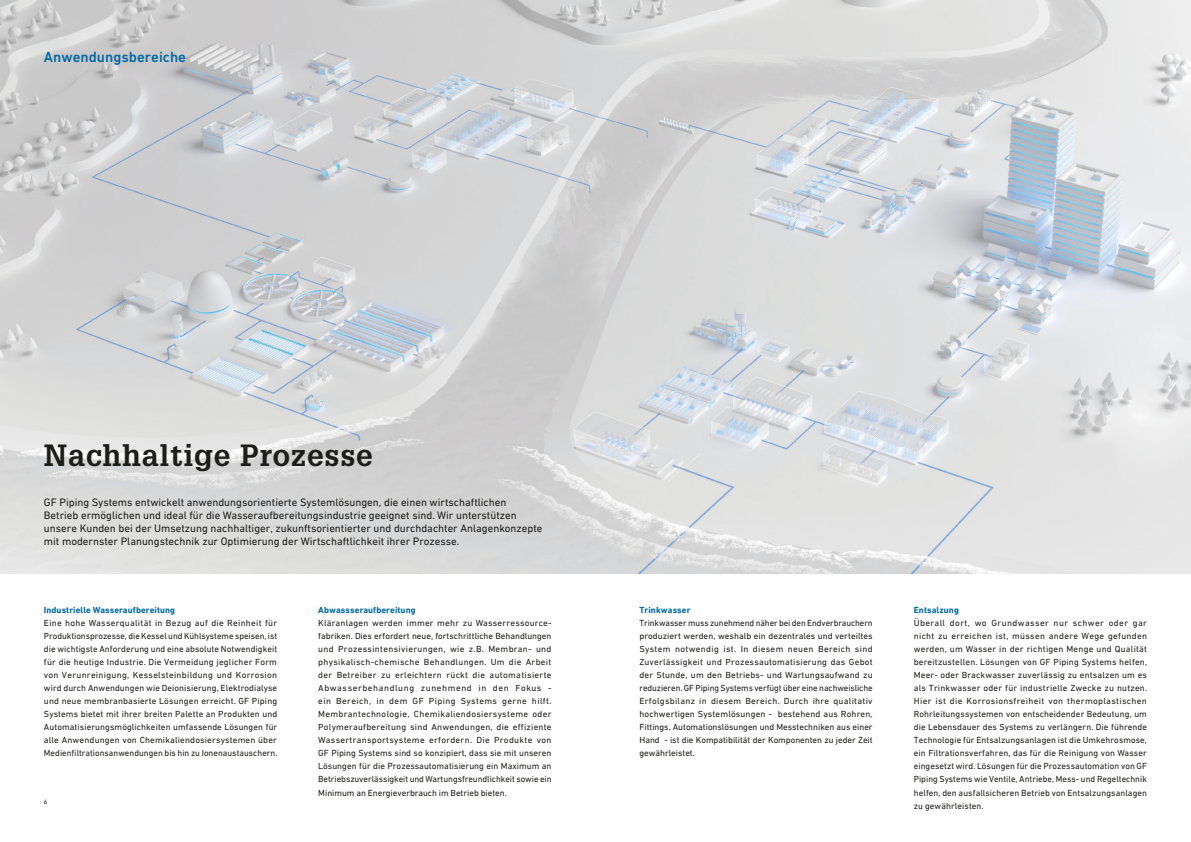
<style>
.page{position:relative;width:1191px;height:842px;background:#fff}
.page>*{position:absolute;margin:0;border:0;box-sizing:border-box;transform-origin:0 0}
.t1{font:700 30px "Glypha LT Pro";letter-spacing:.025em;color:#1d1d1b}
.t2{font:500 15px "DIN Next W1 G";color:#0068a3}
.t3{font:11px/13px "DIN Next W1 G";color:#1d1d1b}
.t4{font:9px/13px "DIN Next W1 G";letter-spacing:.01em;color:#1d1d1b;text-align:justify}
.t5{font:700 9px "DIN Next W1 G";letter-spacing:.01em;color:#0068a3}
.t6{font:6.5px "DIN Next W1 G";color:#1d1d1b}
</style>
<div class="page">
<img style="left:0;top:0;width:1191px;height:574px">
<h2 class="t2" style="left:44px;top:49px;width:144px">Anwendungsbereiche</h2>
<h1 class="t1" style="left:44px;top:436px;width:330px">Nachhaltige Prozesse</h1>
<p class="t3" style="left:44px;top:495px;width:500px">GF Piping Systems entwickelt anwendungsorientierte Systemlösungen, die einen wirtschaftlichen Betrieb ermöglichen und ideal für die Wasseraufbereitungsindustrie geeignet sind. Wir unterstützen unsere Kunden bei der Umsetzung nachhaltiger, zukunftsorientierter und durchdachter Anlagenkonzepte mit modernster Planungstechnik zur Optimierung der Wirtschaftlichkeit ihrer Prozesse.</p>
<p class="t5" style="left:44px;top:605px;width:133px">Industrielle Wasseraufbereitung</p>
<p class="t4" style="left:44px;top:616px;width:235px">Eine hohe Wasserqualität in Bezug auf die Reinheit für Produktionsprozesse, die Kessel und Kühlsysteme speisen, ist die wichtigste Anforderung und eine absolute Notwendigkeit für die heutige Industrie. Die Vermeidung jeglicher Form von Verunreinigung, Kesselsteinbildung und Korrosion wird durch Anwendungen wie Deionisierung, Elektrodialyse und neue membranbasierte Lösungen erreicht. GF Piping Systems bietet mit ihrer breiten Palette an Produkten und Automatisierungsmöglichkeiten umfassende Lösungen für alle Anwendungen von Chemikaliendosiersystemen über Medienfiltrationsanwendungen bis hin zu Ionenaustauschern.</p>
<p class="t6" style="left:44px;top:798px;width:5px">6</p>
<p class="t5" style="left:318px;top:605px;width:99px">Abwassseraufbereitung</p>
<p class="t4" style="left:318px;top:616px;width:235px;text-align:left">Kläranlagen werden immer mehr zu Wasserressource&shy;fabriken. Dies erfordert neue, fortschrittliche Behandlungen und Prozessintensivierungen, wie z.B. Membran- und physikalisch-chemische Behandlungen. Um die Arbeit der Betreiber zu erleichtern rückt die automatisierte Abwasserbehandlung zunehmend in den Fokus - ein Bereich, in dem GF Piping Systems gerne hilft.<br>Membrantechnologie, Chemikaliendosiersysteme oder Polymeraufbereitung sind Anwendungen, die effiziente Wassertransportsysteme erfordern. Die Produkte von GF Piping Systems sind so konzipiert, dass sie mit unseren Lösungen für die Prozessautomatisierung ein Maximum an Betriebszuverlässigkeit und Wartungsfreundlichkeit sowie ein Minimum an Energieverbrauch im Betrieb bieten.</p>
<p class="t5" style="left:639px;top:605px;width:53px">Trinkwasser</p>
<p class="t4" style="left:639px;top:616px;width:235px">Trinkwasser muss zunehmend näher bei den Endverbrauchern produziert werden, weshalb ein dezentrales und verteiltes System notwendig ist. In diesem neuen Bereich sind Zuverlässigkeit und Prozessautomatisierung das Gebot der Stunde, um den Betriebs- und Wartungsaufwand zu reduzieren. GF Piping Systems verfügt über eine nachweisliche Erfolgsbilanz in diesem Bereich. Durch ihre qualitativ hochwertigen Systemlösungen - bestehend aus Rohren, Fittings, Automationslösungen und Messtechniken aus einer Hand - ist die Kompatibilität der Komponenten zu jeder Zeit gewährleistet.</p>
<p class="t5" style="left:913px;top:605px;width:47px">Entsalzung</p>
<p class="t4" style="left:913px;top:616px;width:235px">Überall dort, wo Grundwasser nur schwer oder gar nicht zu erreichen ist, müssen andere Wege gefunden werden, um Wasser in der richtigen Menge und Qualität bereitzustellen. Lösungen von GF Piping Systems helfen, Meer- oder Brackwasser zuverlässig zu entsalzen um es als Trinkwasser oder für industrielle Zwecke zu nutzen.<br>Hier ist die Korrosionsfreiheit von thermoplastischen Rohrleitungssystemen von entscheidender Bedeutung, um die Lebensdauer des Systems zu verlängern. Die führende Technologie für Entsalzungsanlagen ist die Umkehrosmose, ein Filtrationsverfahren, das für die Reinigung von Wasser eingesetzt wird. Lösungen für die Prozessautomation von GF Piping Systems wie Ventile, Antriebe, Mess- und Regeltechnik helfen, den ausfallsicheren Betrieb von Entsalzungsanlagen zu gewährleisten.</p>
</div>
